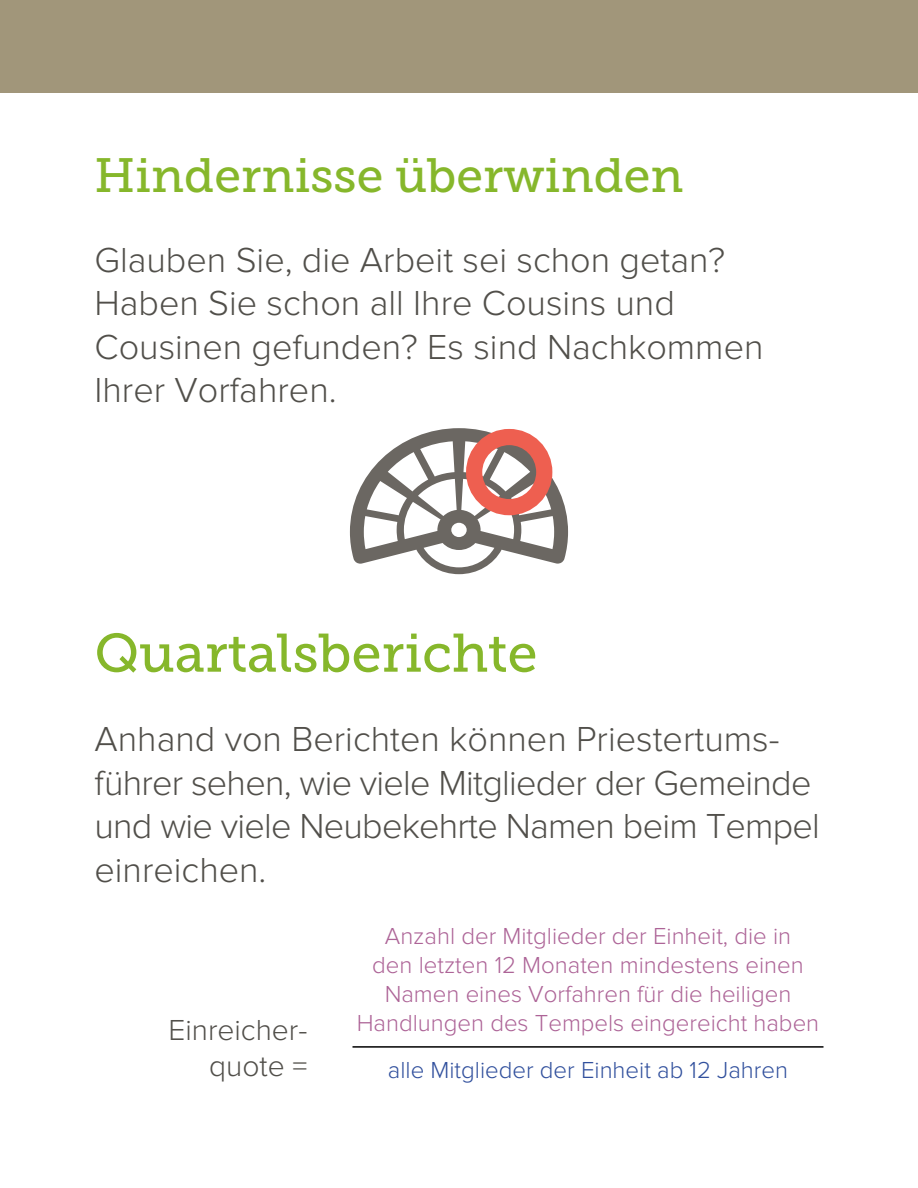
<style>
.page{position:relative;width:918px;height:1188px;background:#fff}
.page>*{position:absolute;margin:0;border:0;box-sizing:border-box;transform-origin:0 0}
.para_h2{font:54px "Museo Slablds Lat 500";color:#86b72b}
.para_h1{font:48px "Museo Slablds Lat 500";color:#86b72b}
.para_3{font:300 36px/43.5px "Proxima Novalds Lat";letter-spacing:-.02em;color:#514f4a}
.para_3-2{font:300 36px/43.5px "Proxima Novalds Lat";color:#514f4a}
.para_7{font:300 30px/36px "Proxima Novalds Lat";color:#514f4a;text-align:right}
.para_8{font:300 24px/28.8px "Proxima Novalds Lat";color:#ad6497;text-align:center}
.para_9{font:300 24px "Proxima Novalds Lat";color:#31509d}
</style>
<div class="page">
<div style="left:0;top:0;width:918px;height:93px;background:#a1967a"></div>
<svg style="left:350px;top:428px;width:218px;height:146px"></svg>
<div style="left:466px;top:429px;width:86px;height:86px;border:16px solid #ee5f50;border-radius:50%"></div>
<hr style="left:352px;top:1046px;width:472px;height:2px;background:#000">
<p class="para_h1" style="left:94px;top:149px;width:591px">Hindernisse überwinden</p>
<p class="para_3-2" style="left:94px;top:238px;width:671px">Glauben Sie, die Arbeit sei schon getan?<br>Haben Sie schon all Ihre Cousins und Cousinen gefunden? Es sind Nachkommen Ihrer Vorfahren.</p>
<p class="para_h2" style="left:94px;top:623px;width:445px">Quartalsberichte</p>
<p class="para_3" style="left:94px;top:718px;width:727px">Anhand von Berichten können Priestertums&shy;führer sehen, wie viele Mitglieder der Gemeinde und wie viele Neubekehrte Namen beim Tempel einreichen.</p>
<p class="para_7" style="left:168px;top:1012px;width:141px">Einreicher&shy;quote =</p>
<p class="para_8" style="left:357px;top:922px;width:464px">Anzahl der Mitglieder der Einheit, die in<br>den letzten 12 Monaten mindestens einen Namen eines Vorfahren für die heiligen Handlungen des Tempels eingereicht haben</p>
<p class="para_9" style="left:388px;top:1056px;width:402px">alle Mitglieder der Einheit ab 12 Jahren</p>
</div>
